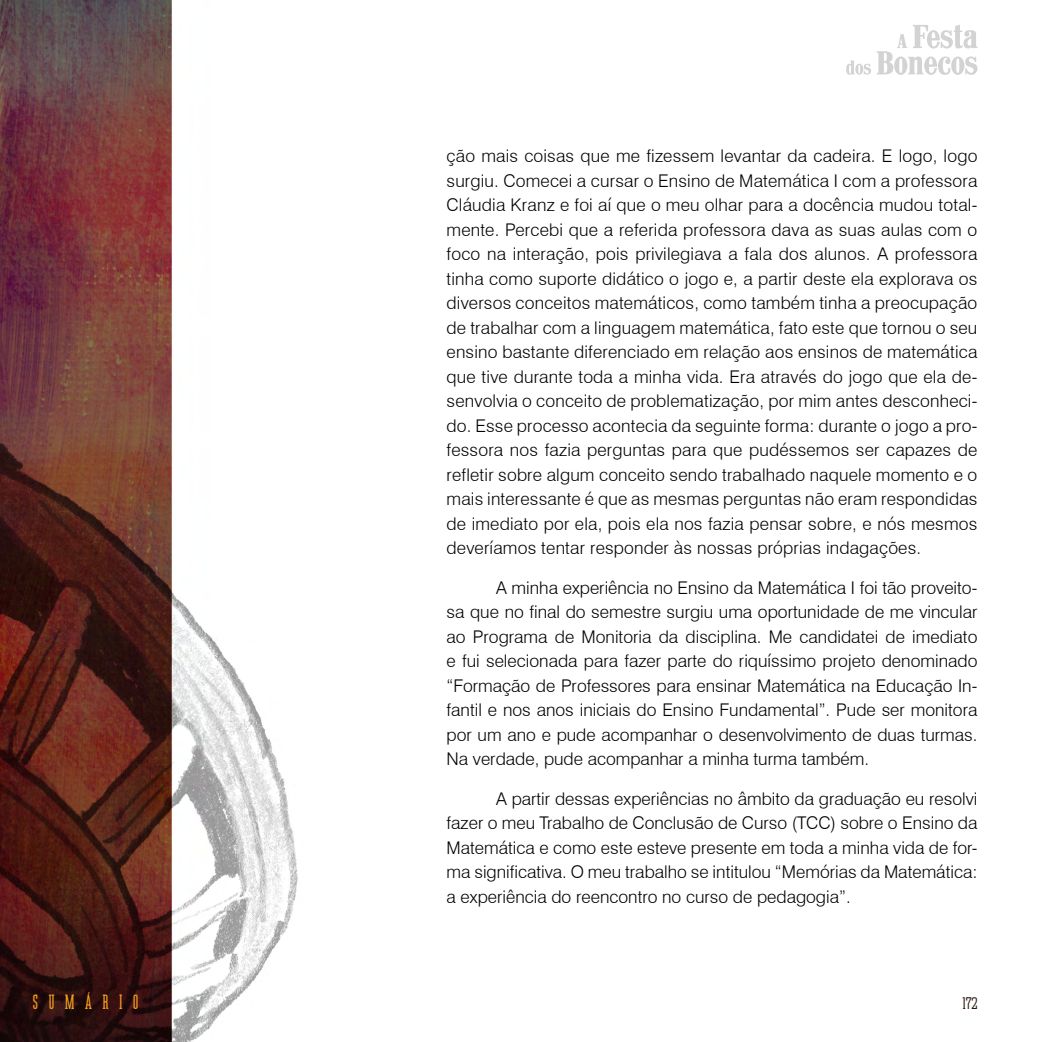
<style>
.page{position:relative;width:1042px;height:1042px;background:#fff}
.page>*{position:absolute;margin:0;border:0;box-sizing:border-box;transform-origin:0 0}
.t1{font:21px "Jerome";letter-spacing:.49em;color:#f59d1d}
.t2{font:300 17.5px/24.5px "Swiss 721 BT";color:#000;text-align:justify}
.t3{font:17.5px "Jerome";color:#29150b}
</style>
<div class="page">
<svg style="left:846px;top:60px;width:25px;height:15px"></svg>
<svg style="left:877px;top:25px;width:100px;height:50px"></svg>
<img style="left:0;top:0;width:298px;height:1042px">
<p class="t2" style="left:446px;top:144px;width:532px">ção mais coisas que me fizessem levantar da cadeira. E logo, logo surgiu. Comecei a cursar o Ensino de Matemática I com a professora Cláudia Kranz e foi aí que o meu olhar para a docência mudou total&shy;mente. Percebi que a referida professora dava as suas aulas com o foco na interação, pois privilegiava a fala dos alunos. A professora tinha como suporte didático o jogo e, a partir deste ela explorava os diversos conceitos matemáticos, como também tinha a preocupação de trabalhar com a linguagem matemática, fato este que tornou o seu ensino bastante diferenciado em relação aos ensinos de matemática que tive durante toda a minha vida. Era através do jogo que ela de&shy;senvolvia o conceito de problematização, por mim antes desconheci&shy;do. Esse processo acontecia da seguinte forma: durante o jogo a pro&shy;fessora nos fazia perguntas para que pudéssemos ser capazes de refletir sobre algum conceito sendo trabalhado naquele momento e o mais interessante é que as mesmas perguntas não eram respondidas de imediato por ela, pois ela nos fazia pensar sobre, e nós mesmos deveríamos tentar responder às nossas próprias indagações.</p>
<p class="t2" style="left:446px;top:575px;width:532px;text-indent:50px">A minha experiência no Ensino da Matemática I foi tão proveito&shy;sa que no final do semestre surgiu uma oportunidade de me vincular ao Programa de Monitoria da disciplina. Me candidatei de imediato e fui selecionada para fazer parte do riquíssimo projeto denominado “Formação de Professores para ensinar Matemática na Educação In&shy;fantil e nos anos iniciais do Ensino Fundamental”. Pude ser monitora por um ano e pude acompanhar o desenvolvimento de duas turmas.<br>Na verdade, pude acompanhar a minha turma também.</p>
<p class="t2" style="left:446px;top:786px;width:532px;text-indent:50px">A partir dessas experiências no âmbito da graduação eu resolvi fazer o meu Trabalho de Conclusão de Curso (TCC) sobre o Ensino da Matemática e como este esteve presente em toda a minha vida de for&shy;ma significativa. O meu trabalho se intitulou “Memórias da Matemática: a experiência do reencontro no curso de pedagogia”.</p>
<p class="t1" style="left:33px;top:990px;width:107px">SUMÁRIO</p>
<p class="t3" style="left:962px;top:993px;width:17px">172</p>
</div>
